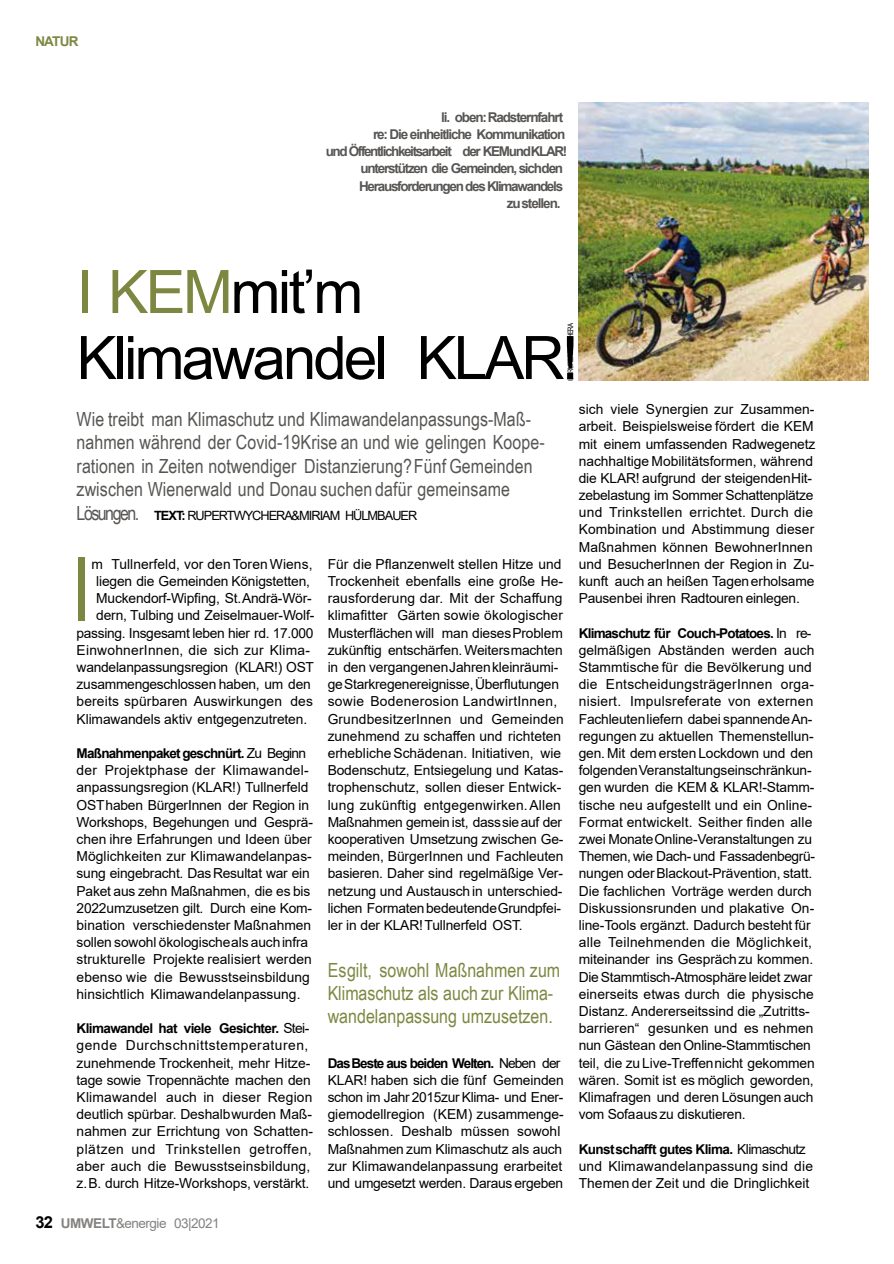
<style>
.page{position:relative;width:894px;height:1264px;background:#fff}
.page>*{position:absolute;margin:0;border:0;box-sizing:border-box;transform-origin:0 0}
.t1{font:88.8px "Arial Narrow";color:#7e8742}
.t2{font:60px/66px "Arial";letter-spacing:-.05em;color:#000}
.t3{font:19.5px/23.4px "Arial Narrow";letter-spacing:.005em;color:#585654}
.t4{font:19.5px/23.4px "Arial Narrow";color:#7e8742}
.t5{font:13.8px/17.2px "Arial";letter-spacing:-.005em;color:#000}
.t6{font:13.8px "Arial";letter-spacing:-.025em;color:#000}
.t7{font:13.8px "Arial";letter-spacing:.015em;color:#000}
.t8{font:700 13.5px "Arial";letter-spacing:-.055em;color:#000}
.t9{font:700 13.5px "Arial";letter-spacing:-.09em;color:#585654}
.t10{font:13.5px "Arial";letter-spacing:-.04em;color:#848280}
.t11{font:700 13.5px "Arial";letter-spacing:-.06em;color:#7e8742}
.t12{font:12.75px "Arial";letter-spacing:-.075em;color:#000}
.t13{font:7.5px "Arial Narrow";letter-spacing:-.065em;color:#000}
.s1{color:#7e8742}
.s2{font-family:"Arial Narrow";font-size:19.5px;color:#585654}
.s3{font-weight:700}
.s4{font-weight:400;font-size:13.8px}
.s5{font-weight:700;font-size:16.5px;color:#000}
</style>
<div class="page">
<img style="left:578px;top:102px;width:289px;height:279px">
<p class="t11" style="left:35px;top:36px;width:45px">NATUR</p>
<p class="t9" style="left:441px;top:112px;width:123px">li. oben:Radsternfahrt</p>
<p class="t9" style="left:373px;top:129px;width:194px">re: Die einheitliche Kommunikation</p>
<p class="t9" style="left:325px;top:146px;width:243px">und Öffentlichkeitsarbeit der KEMundKLAR!</p>
<p class="t9" style="left:360px;top:163px;width:204px">unterstützen die Gemeinden, sichden</p>
<p class="t9" style="left:359px;top:181px;width:205px">Herausforderungen des Klimawandels</p>
<p class="t9" style="left:506px;top:198px;width:55px">zustellen.</p>
<h2 class="t2" style="left:77px;top:264px;width:503px"><span class="s1">I KEM</span>mit’m<br>Klimawandel KLAR!</h2>
<p class="t3" style="left:77px;top:409px;width:469px">Wie treibt man Klimaschutz und Klimawandelanpassungs-Maß&shy;nahmen während der Covid-19Krise an und wie gelingen Koope&shy;rationen in Zeiten notwendiger Distanzierung?Fünf Gemeinden zwischen Wienerwald und Donau suchen dafür gemeinsame</p>
<p class="t12" style="left:77px;top:510px;width:342px"><span class="s2">Lösungen.</span> <span class="s3">TEXT:</span> RUPERTWYCHERA&amp;MIRIAM HÜLMBAUER</p>
<p class="t13" style="left:567px;top:381px;width:60px;rotate:-90deg">© RUPERTWYCHERA</p>
<p class="t5" style="left:578px;top:402px;width:238px">sich viele Synergien zur Zusammen&shy;arbeit. Beispielsweise fördert die KEM mit einem umfassenden Radwegenetz nachhaltige Mobilitätsformen, während die KLAR! aufgrund der steigendenHit&shy;zebelastung im Sommer Schattenplätze und Trinkstellen errichtet. Durch die Kombination und Abstimmung dieser Maßnahmen können BewohnerInnen und BesucherInnen der Region in Zu&shy;kunft auch an heißen Tagenerholsame Pausenbei ihren Radtouren einlegen.</p>
<p class="t8" style="left:578px;top:628px;width:234px">Klimaschutz für Couch-Potatoes. <span class="s4">In re-</span></p>
<p class="t5" style="left:578px;top:642px;width:238px">gelmäßigen Abständen werden auch Stammtische für die Bevölkerung und die EntscheidungsträgerInnen orga&shy;nisiert. Impulsreferate von externen Fachleutenliefern dabei spannendeAn&shy;regungen zu aktuellen Themenstellun&shy;gen. Mit dem ersten Lockdown und den folgendenVeranstaltungseinschränkun&shy;gen wurden die KEM &amp; KLAR!-Stamm&shy;tische neu aufgestellt und ein Online-Format entwickelt. Seither finden alle zwei MonateOnline-Veranstaltungen zu Themen, wie Dach- und Fassadenbegrü&shy;nungen oderBlackout-Prävention, statt.<br>Die fachlichen Vorträge werden durch Diskussionsrunden und plakative On&shy;line-Tools ergänzt. Dadurch besteht für alle Teilnehmenden die Möglichkeit, miteinander ins Gesprächzu kommen.<br>DieStammtisch-Atmosphäre leidet zwar einerseits etwas durch die physische Distanz. Andererseitssind die „Zutritts&shy;barrieren“ gesunken und es nehmen nun Gästean denOnline-Stammtischen teil, die zu Live-Treffennicht gekommen wären. Somit ist es möglich geworden, Klimafragen und deren Lösungen auch vom Sofaaus zu diskutieren.</p>
<p class="t8" style="left:578px;top:1143px;width:228px">Kunstschafft gutes Klima. <span class="s4">Klimaschutz</span></p>
<p class="t5" style="left:578px;top:1158px;width:236px">und Klimawandelanpassung sind die<br>Themen der Zeit und die Dringlichkeit</p>
<h1 class="t1" style="left:71px;top:556px;width:22px">I</h1>
<p class="t5" style="left:91px;top:556px;width:222px">m Tullnerfeld, vor den TorenWiens,</p>
<p class="t5" style="left:327px;top:556px;width:238px">Für die Pflanzenwelt stellen Hitze und Trockenheit ebenfalls eine große He&shy;rausforderung dar. Mit der Schaffung klimafitter Gärten sowie ökologischer Musterflächen will man diesesProblem zukünftig entschärfen. Weitersmachten in den vergangenenJahrenkleinräumi&shy;geStarkregenereignisse,Überflutungen sowie Bodenerosion LandwirtInnen, GrundbesitzerInnen und Gemeinden zunehmend zu schaffen und richteten erheblicheSchädenan. Initiativen, wie Bodenschutz, Entsiegelung und Katas&shy;trophenschutz, sollen dieser Entwick&shy;lung zukünftig entgegenwirken.Allen Maßnahmen gemein ist, dasssieauf der kooperativen Umsetzung zwischen Ge&shy;meinden, BürgerInnen und Fachleuten basieren. Daher sind regelmäßige Ver&shy;netzung und Austauschin unterschied&shy;lichen FormatenbedeutendeGrundpfei&shy;ler in der KLAR!Tullnerfeld OST.</p>
<h3 class="t4" style="left:327px;top:959px;width:234px">Esgilt, sowohl Maßnahmen zum<br>Klimaschutz als auch zur Klima&shy;wandelanpassung umzusetzen.</h3>
<p class="t8" style="left:327px;top:1057px;width:234px">DasBeste aus beiden Welten. <span class="s4">Neben der</span></p>
<p class="t5" style="left:327px;top:1072px;width:238px">KLAR! haben sich die fünf Gemeinden schon im Jahr 2015zur Klima- und Ener&shy;giemodellregion (KEM) zusammenge&shy;schlossen. Deshalb müssen sowohl Maßnahmen zum Klimaschutz als auch zur Klimawandelanpassung erarbeitet und umgesetzt werden. Daraus ergeben</p>
<p class="t5" style="left:96px;top:574px;width:215px">liegen die Gemeinden Königstetten,</p>
<p class="t5" style="left:96px;top:591px;width:217px">Muckendorf-Wipfing, St.Andrä-Wör-</p>
<p class="t5" style="left:96px;top:608px;width:219px">dern, Tulbing und Zeiselmauer-Wolf-</p>
<p class="t6" style="left:77px;top:627px;width:238px">passing. Insgesamt leben hier rd. 17.000</p>
<p class="t7" style="left:77px;top:645px;width:235px">EinwohnerInnen, die sich zur Klima-</p>
<p class="t5" style="left:77px;top:660px;width:239px">wandelanpassungsregion (KLAR!) OST</p>
<p class="t5" style="left:77px;top:677px;width:236px">zusammengeschlossen haben, um den</p>
<p class="t5" style="left:77px;top:694px;width:238px">bereits spürbaren Auswirkungen des</p>
<p class="t5" style="left:77px;top:711px;width:232px">Klimawandels aktiv entgegenzutreten.</p>
<p class="t8" style="left:77px;top:748px;width:231px">Maßnahmenpaket geschnürt. <span class="s4">Zu Beginn</span></p>
<p class="t5" style="left:77px;top:763px;width:238px">der Projektphase der Klimawandel&shy;anpassungsregion (KLAR!) Tullnerfeld OSThaben BürgerInnen der Region in Workshops, Begehungen und Gesprä&shy;chen ihre Erfahrungen und Ideen über Möglichkeiten zur Klimawandelanpas&shy;sung eingebracht. DasResultat war ein Paket aus zehn Maßnahmen, die es bis 2022umzusetzen gilt. Durch eine Kom&shy;bination verschiedenster Maßnahmen sollen sowohl ökologischeals auchinfra strukturelle Projekte realisiert werden ebenso wie die Bewusstseinsbildung hinsichtlich Klimawandelanpassung.</p>
<p class="t8" style="left:77px;top:1023px;width:234px">Klimawandel hat viele Gesichter. <span class="s4">Stei-</span></p>
<p class="t5" style="left:77px;top:1038px;width:238px">gende Durchschnittstemperaturen, zunehmende Trockenheit, mehr Hitze&shy;tage sowie Tropennächte machen den Klimawandel auch in dieser Region deutlich spürbar. Deshalbwurden Maß&shy;nahmen zur Errichtung von Schatten&shy;plätzen und Trinkstellen getroffen, aber auch die Bewusstseinsbildung, z.B. durch Hitze-Workshops, verstärkt.</p>
<p class="t10" style="left:35px;top:1218px;width:186px"><span class="s5">32</span> <span class="s3">UMWELT</span>&amp;energie 03|2021</p>
</div>
